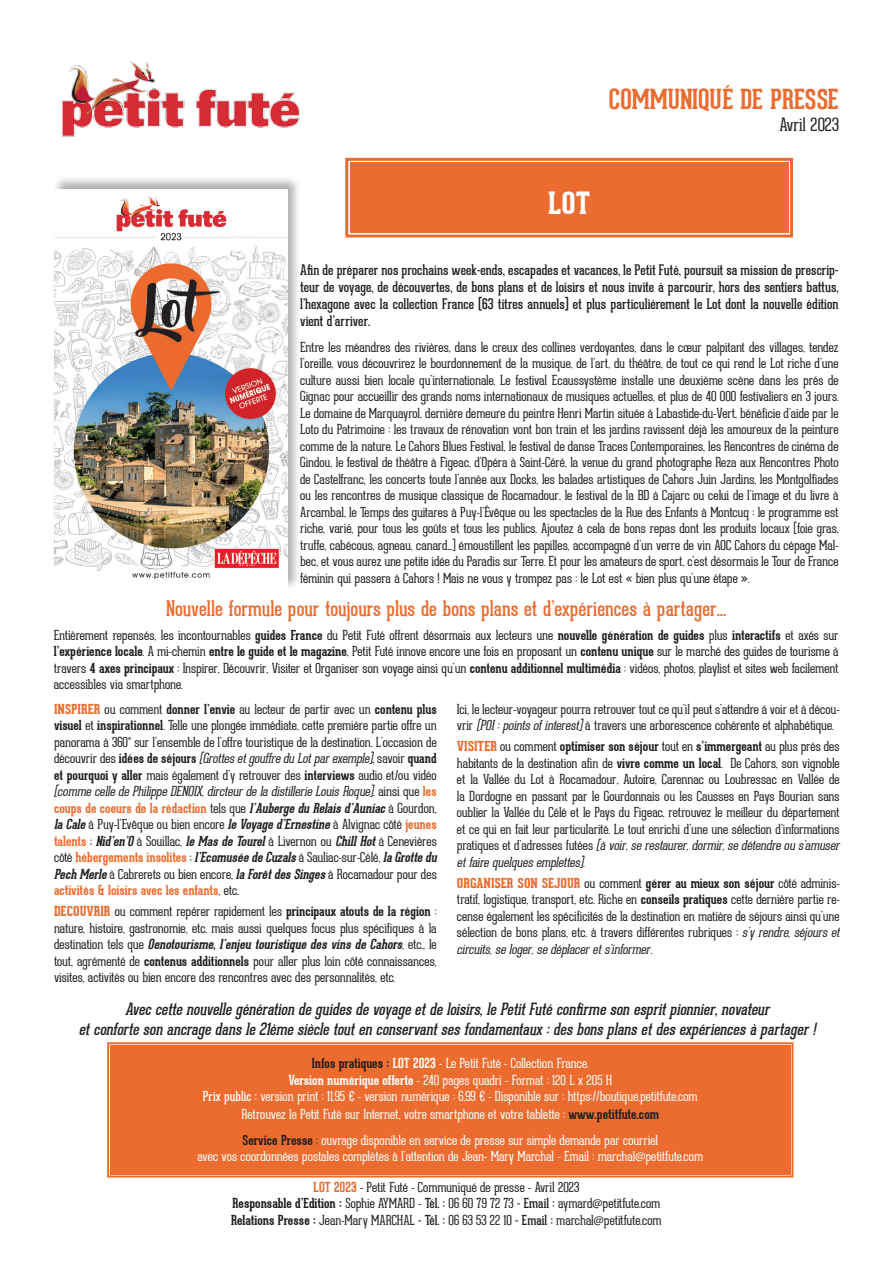
<style>
.page{position:relative;width:893px;height:1263px;background:#fff}
.page>*{position:absolute;margin:0;border:0;box-sizing:border-box;transform-origin:0 0}
.t1{font:800 30px "Geared Slab";color:#fff}
.t2{font:700 27px "Geared Slab";color:#ec6c2f}
.t3{font:21px "Geared Slab";color:#ec6c2f}
.t4{font:100 18px "Geared Slab";color:#231f20}
.t5{font:italic 16.5px/19.8px "Geared Slab";color:#231f20;text-align:center}
.t6{font:14.25px/17.2px "Geared Slab";color:#231f20;text-align:justify}
.t7{font:100 13.5px/16.5px "Geared Slab";letter-spacing:-.005em;color:#231f20}
.t8{font:100 13.5px/16.5px "Geared Slab";letter-spacing:-.005em;color:#fff;text-align:center}
.s1{font-weight:700}
.s2{font-weight:800;color:#ec6c2f}
.s3{font-style:italic}
.s4{font-weight:400}
.s5{font-weight:700;color:#ec6c2f}
.s6{font-weight:700;font-style:italic}
.s7{font-weight:700;color:#231f20}
.s8{color:#231f20}
</style>
<div class="page">
<img style="left:61px;top:61px;width:239px;height:76px">
<div style="left:52px;top:176px;width:249px;height:414px;background:#231f20;opacity:.35"></div>
<img style="left:54px;top:189px;width:233px;height:399px">
<svg style="left:345px;top:157px;width:449px;height:81px;background:#ed753c"></svg>
<div style="left:351px;top:164px;width:436px;height:67px;border:3px solid #ec6c2f"></div>
<div style="left:107px;top:1042px;width:687px;height:136px;background:#ec6c2f"></div>
<div style="left:111px;top:1046px;width:678px;height:127px;border:2px solid #ec6c2f"></div>
<h2 class="t2" style="left:609px;top:83px;width:231px">COMMUNIQUÉ DE PRESSE</h2>
<h3 class="t4" style="left:779px;top:115px;width:61px">Avril 2023</h3>
<h1 class="t1" style="left:548px;top:186px;width:43px">LOT</h1>
<p class="t6" style="left:300px;top:261px;width:540px">Afin de préparer nos prochains week-ends, escapades et vacances, le Petit Futé, poursuit sa mission de prescrip&shy;teur de voyage, de découvertes, de bons plans et de loisirs et nous invite à parcourir, hors des sentiers battus, l’hexagone avec la collection France (63 titres annuels) et plus particulièrement le Lot dont la nouvelle édition vient d’arriver.</p>
<p class="t7" style="left:300px;top:339px;width:540px;text-align:justify">Entre les méandres des rivières, dans le creux des collines verdoyantes, dans le cœur palpitant des villages, tendez l’oreille, vous découvrirez le bourdonnement de la musique, de l’art, du théâtre, de tout ce qui rend le Lot riche d’une culture aussi bien locale qu’internationale. Le festival Ecaussystème installe une deuxième scène dans les prés de Gignac pour accueillir des grands noms internationaux de musiques actuelles, et plus de 40 000 festivaliers en 3 jours.<br>Le domaine de Marquayrol, dernière demeure du peintre Henri Martin située à Labastide-du-Vert, bénéficie d’aide par le Loto du Patrimoine : les travaux de rénovation vont bon train et les jardins ravissent déjà les amoureux de la peinture comme de la nature. Le Cahors Blues Festival, le festival de danse Traces Contemporaines, les Rencontres de cinéma de Gindou, le festival de théâtre à Figeac, d’Opéra à Saint-Céré, la venue du grand photographe Reza aux Rencontres Photo de Castelfranc, les concerts toute l’année aux Docks, les balades artistiques de Cahors Juin Jardins, les Montgolfiades ou les rencontres de musique classique de Rocamadour, le festival de la BD à Cajarc ou celui de l’image et du livre à Arcambal, le Temps des guitares à Puy-l’Évêque ou les spectacles de la Rue des Enfants à Montcuq : le programme est riche, varié, pour tous les goûts et tous les publics. Ajoutez à cela de bons repas dont les produits locaux (foie gras, truffe, cabécous, agneau, canard...) émoustillent les papilles, accompagné d’un verre de vin AOC Cahors du cépage Mal&shy;bec, et vous aurez une petite idée du Paradis sur Terre. Et pour les amateurs de sport, c’est désormais le Tour de France féminin qui passera à Cahors ! Mais ne vous y trompez pas : le Lot est « bien plus qu’une étape ».</p>
<h3 class="t3" style="left:166px;top:596px;width:562px">Nouvelle formule pour toujours plus de bons plans et d’expériences à partager...</h3>
<p class="t7" style="left:54px;top:627px;width:786px;text-align:justify">Entièrement repensés, les incontournables <span class="s1">guides France</span> du Petit Futé offrent désormais aux lecteurs une <span class="s1">nouvelle génération de guides</span> plus <span class="s1">interactifs</span> et axés sur <span class="s1">l’expérience locale</span>. A mi-chemin <span class="s1">entre le guide et le magazine</span>, Petit Futé innove encore une fois en proposant un <span class="s1">contenu unique</span> sur le marché des guides de tourisme à travers <span class="s1">4 axes principaux</span> : Inspirer, Découvrir, Visiter et Organiser son voyage ainsi qu’un <span class="s1">contenu additionnel multimédia</span> : vidéos, photos, playlist et sites web facilement accessibles via smartphone.</p>
<p class="t7" style="left:54px;top:701px;width:387px"><span class="s2">INSPIRER</span> ou comment <span class="s1">donner l’envie</span> au lecteur de partir avec un <span class="s1">contenu plus visuel</span> et <span class="s1">inspirationnel</span>. Telle une plongée immédiate, cette première partie offre un panorama à 360° sur l’ensemble de l’offre touristique de la destination. L’occasion de découvrir des <span class="s1">idées de séjours</span> <span class="s3">(Grottesetgouffredu Lotparexemple)</span><span class="s4">,</span> savoir <span class="s1">quand et pourquoi y aller</span> mais également d’y retrouver des <span class="s1">interviews</span> audio et/ou vidéo <span class="s3">(commecelledePhilippeDENOIX,dircteurdeladistillerieLouisRoque),</span>a i n s i q u e <span class="s5">l e s coups de coeurs de la rédaction</span> tels que <span class="s6">l’AubergeduRelaisd’Auniac</span>à Gourdon, <span class="s6">laCale</span>à Puy-l’Evêque ou bien encore <span class="s6">leVoyaged’Ernestine</span>à Alvignac côté <span class="s5">jeunes talents</span> ; <span class="s6">Nid’en’O</span>à Souillac, <span class="s6">leMasdeTourel</span>à Livernon ou <span class="s6">ChillHot</span>à Cenevières côté <span class="s5">hébergements insolites</span> ; <span class="s6">l’EcomuséedeCuzals</span>à Sauliac-sur-Célé, <span class="s6">laGrottedu PechMerle</span>à Cabrerets ou bien encore, <span class="s6">laForêtdesSinges</span>à Rocamadour pour des <span class="s5">activités &amp; loisirs avec les enfants</span>, etc.</p>
<p class="t7" style="left:54px;top:904px;width:384px;text-align:justify"><span class="s2">DECOUVRIR</span> ou comment repérer rapidement les <span class="s1">principaux atouts de la région</span> : nature, histoire, gastronomie, etc. mais aussi quelques focus plus spécifiques à la d e s t i n a t i o n t e l s q u e <span class="s6">Oenotourisme,l’enjeutouristiquedesvinsdeCahors</span>, e t c . , l e tout, agrémenté de <span class="s1">contenus additionnels</span> pour aller plus loin côté connaissances, visites, activités ou bien encore des rencontres avec des personnalités, etc.</p>
<p class="t7" style="left:457px;top:701px;width:384px">Ici, le lecteur-voyageur pourra retrouver tout ce qu’il peut s’attendre à voir et à décou&shy;vrir <span class="s3">(POI:pointsofinterest)</span>à travers une arborescence cohérente et alphabétique.</p>
<p class="t7" style="left:457px;top:739px;width:387px"><span class="s2">VISITER</span> ou comment <span class="s1">optimiser son séjour</span> tout en <span class="s1">s’immergeant</span> au plus près des habitants de la destination afin de <span class="s1">vivre comme un local</span>. De Cahors, son vignoble et la Vallée du Lot à Rocamadour, Autoire, Carennac ou Loubressac en Vallée de la Dordogne en passant par le Gourdonnais ou les Causses en Pays Bourian sans oublier la Vallée du Célé et le Pays du Figeac, retrouvez le meilleur du département et ce qui en fait leur particularité. Le tout enrichi d’une une sélection d’informations p r a t i q u e s e t d ’ a d r e s s e s f u t é e s <span class="s3">(àvoir,serestaurer,dormir,sedétendreou s’amuser etfairequelquesemplettes)</span>.</p>
<p class="t7" style="left:457px;top:875px;width:387px"><span class="s2">ORGANISER SON SEJOUR</span> ou comment <span class="s1">gérer au mieux son séjour</span> côté adminis&shy;tratif, logistique, transport, etc. Riche en <span class="s1">conseils pratiques</span> cette dernière partie re&shy;cense également les spécificités de la destination en matière de séjours ainsi qu’une sélection de bons plans, etc. à travers différentes rubriques : <span class="s3">s’y rendre, séjours et circuits,seloger,sedéplacerets’informer.</span></p>
<p class="t5" style="left:79px;top:999px;width:742px">Aveccettenouvellegénérationdeguidesdevoyageetdeloisirs,lePetitFutéconfirmesonespritpionnier,novateur etconfortesonancragedansle21èmesiècletoutenconservantsesfondamentaux:desbonsplansetdesexpériencesàpartager!</p>
<p class="t8" style="left:203px;top:1055px;width:496px"><span class="s7">Infos pratiques :</span> <span class="s1">LOT 2023</span> - Le Petit Futé - Collection France.<br><span class="s1">Version numérique offerte</span> - 240 pages quadri - Format : 120 L x 205 H<br><span class="s4">Prix public :</span> version print : 11,95 € - version numérique : 6,99 € - Disponible sur : https://boutique.petitfute.com</p>
<p class="t8" style="left:242px;top:1102px;width:419px;line-height:25.5px;text-align:left">Retrouvez le Petit Futé sur Internet, votre smartphone et votre tablette : <span class="s7">www.petitfute.com<br>Service Presse</span> <span class="s8">;</span> ouvrage disponible en service de presse sur simple demande par courriel</p>
<p class="t8" style="left:197px;top:1148px;width:507px">avec vos coordonnées postales complètes à l’attention de Jean- Mary Marchal - Email : marchal@petitfute.com</p>
<p class="t7" style="left:231px;top:1179px;width:432px;text-align:center"><span class="s5">LOT 2023</span> - Petit Futé - Communiqué de presse - Avril 2023<br><span class="s1">Responsable d’Edition :</span> Sophie AYMARD - <span class="s4">Tél. :</span> 06 60 79 72 73 <span class="s4">- Email :</span> aymard@petitfute.com<br><span class="s1">Relations Presse :</span> Jean-Mary MARCHAL <span class="s4">- Tél. :</span> 06 63 53 22 10 <span class="s4">- Email :</span> marchal@petitfute.com</p>
</div>
